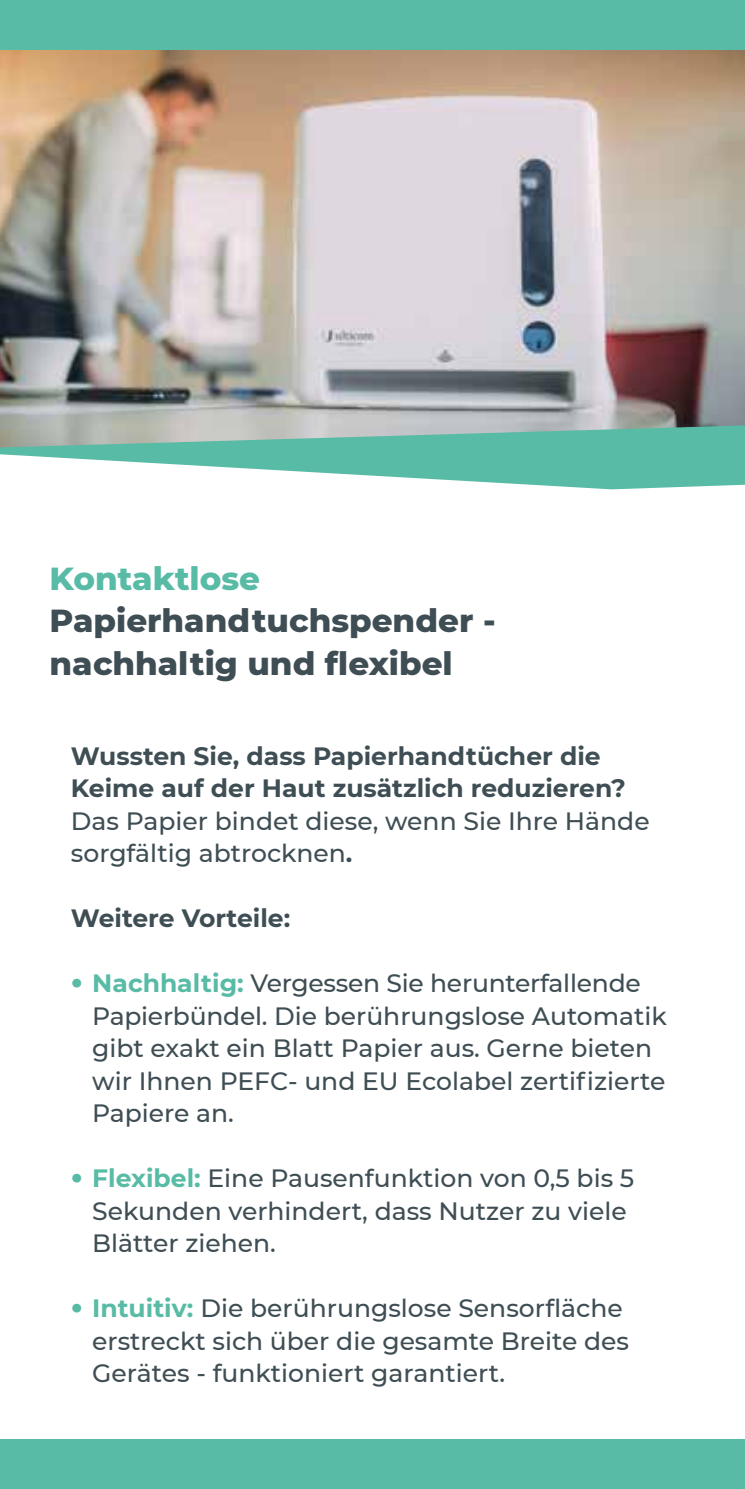
<style>
.page{position:relative;width:745px;height:1489px;background:#fff}
.page>*{position:absolute;margin:0;border:0;box-sizing:border-box;transform-origin:0 0}
.t1{font:800 32.5px/42.5px "Montserrat";color:#3f4e54}
.t2{font:800 32.5px "Montserrat";color:#58bba5}
.t3{font:500 25px/32.5px "Montserrat";color:#3f4e54}
.t4{font:700 25px/32.5px "Montserrat";color:#3f4e54}
.s1{font-weight:700}
.s2{font-family:"Meta Pro";font-weight:700;color:#58bba5}
.s3{font-weight:700;color:#58bba5}
</style>
<div class="page">
<img style="left:0;top:50px;width:744px;height:375px">
<svg style="left:0;top:425px;width:744px;height:65px;fill:#58bba5"></svg>
<svg style="left:744px;top:402px;width:1px;height:82px"></svg>
<div style="left:0;top:0;width:744px;height:50px;background:#58bba5"></div>
<div style="left:0;top:1439px;width:744px;height:49px;background:#58bba5"></div>
<h1 class="t2" style="left:50px;top:554px;width:212px">Kontaktlose</h1>
<h1 class="t1" style="left:50px;top:597px;width:447px">Papierhandtuchspender - nachhaltig und flexibel</h1>
<p class="t4" style="left:71px;top:738px;width:556px">Wussten Sie, dass Papierhandtücher die<br>Keime auf der Haut zusätzlich reduzieren?</p>
<p class="t3" style="left:71px;top:803px;width:580px">Das Papier bindet diese, wenn Sie Ihre Hände sorgfältig abtrocknen<span class="s1">.</span></p>
<p class="t4" style="left:71px;top:900px;width:221px">Weitere Vorteile:</p>
<p class="t3" style="left:92px;top:965px;width:576px;text-indent:-21px"><span class="s2">•</span> <span class="s3">Nachhaltig:</span> Vergessen Sie herunterfallende Papierbündel. Die berührungslose Automatik gibt exakt ein Blatt Papier aus. Gerne bieten wir Ihnen PEFC- und EU Ecolabel zertifizierte Papiere an.</p>
<p class="t3" style="left:92px;top:1160px;width:543px;text-indent:-21px"><span class="s2">•</span> <span class="s3">Flexibel:</span> Eine Pausenfunktion von 0,5 bis 5<br>Sekunden verhindert, dass Nutzer zu viele<br>Blätter ziehen.</p>
<p class="t3" style="left:92px;top:1290px;width:538px;text-indent:-21px"><span class="s2">•</span> <span class="s3">Intuitiv:</span> Die berührungslose Sensorfläche erstreckt sich über die gesamte Breite des<br>Gerätes - funktioniert garantiert.</p>
</div>
